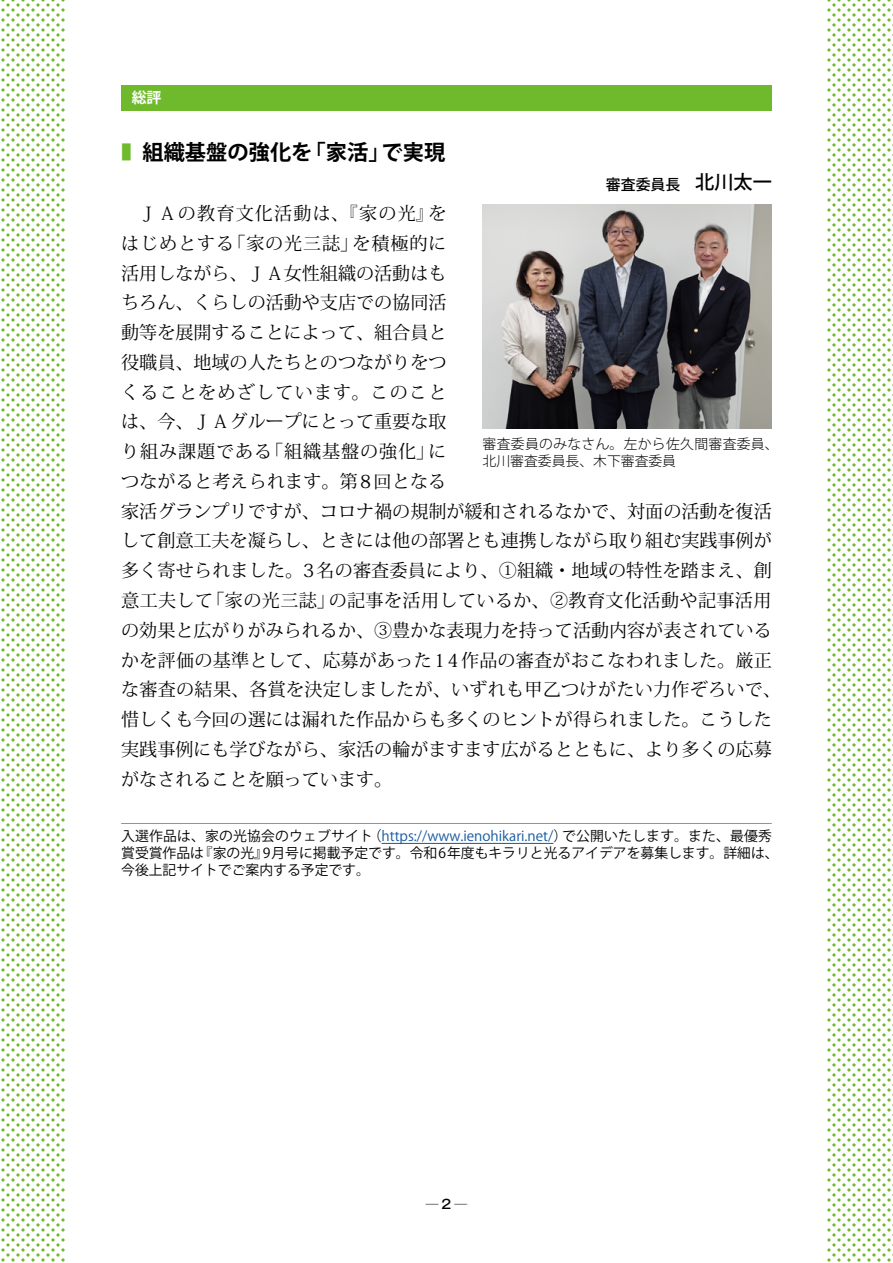
<style>
.page{position:relative;width:893px;height:1263px;background:#fff}
.page>*{position:absolute;margin:0;border:0;box-sizing:border-box;transform-origin:0 0}
.t1{font:700 21.3px "Koz Go Pro";color:#000}
.t2{font:18px/29.7px "Koz Min Pro";color:#000}
.t3{font:500 14.85px "Koz Go Pro";color:#000}
.t4{font:700 14.85px "Koz Go Pro";color:#fff}
.t5{font:13.8px/17px "Koz Go Pro";color:#000}
.t6{font:300 13.8px/17px "Koz Go Pro";letter-spacing:.025em;color:#000}
.t7{font:500 12.75px "Gothic MB101 Pro";color:#000}
.s1{color:#6fba2c}
.s2{font-size:19.2px}
.s3{color:#15599f}
</style>
<div class="page">
<svg style="left:1px;top:0;width:64px;height:1262px"></svg>
<svg style="left:827px;top:0;width:66px;height:1262px"></svg>
<div style="left:121px;top:85px;width:651px;height:26px;background:#6fba2c"></div>
<img style="left:483px;top:204px;width:289px;height:224px">
<hr style="left:121px;top:823px;width:651px;height:1px;background:#6fba2c">
<hr style="left:382px;top:843px;width:171px;height:1px;background:#15599f">
<p class="t4" style="left:132px;top:88px;width:31px">総評</p>
<p class="t1" style="left:121px;top:139px;width:326px"><span class="s1">■</span> 組織基盤の強化を「家活」で実現</p>
<p class="t3" style="left:606px;top:175px;width:167px">審査委員長　<span class="s2">北川太一</span></p>
<p class="t2" style="left:121px;top:198px;width:661px;text-indent:18px">ＪＡの教育文化活動は、『家の光』を<br>はじめとする「家の光三誌」を積極的に<br>活用しながら、ＪＡ女性組織の活動はも<br>ちろん、くらしの活動や支店での協同活<br>動等を展開することによって、組合員と<br>役職員、地域の人たちとのつながりをつ<br>くることをめざしています。このこと<br>は、今、ＪＡグループにとって重要な取<br>り組み課題である「組織基盤の強化」に<br>つながると考えられます。第 8回となる<br>家活グランプリですが、コロナ禍の規制が緩和されるなかで、対面の活動を復活して創意工夫を凝らし、ときには他の部署とも連携しながら取り組む実践事例が多く寄せられました。3名の審査委員により、①組織・地域の特性を踏まえ、創意工夫して「家の光三誌」の記事を活用しているか、②教育文化活動や記事活用の効果と広がりがみられるか、③豊かな表現力を持って活動内容が表されているかを評価の基準として、応募があった 1 4作品の審査がおこなわれました。厳正な審査の結果、各賞を決定しましたが、いずれも甲乙つけがたい力作ぞろいで、惜しくも今回の選には漏れた作品からも多くのヒントが得られました。こうした実践事例にも学びながら、家活の輪がますます広がるとともに、より多くの応募がなされることを願っています。</p>
<p class="t6" style="left:483px;top:436px;width:297px">審査委員のみなさん。左から佐久間審査委員、北川審査委員長、木下審査委員</p>
<p class="t5" style="left:121px;top:828px;width:659px">入選作品は、家の光協会のウェブサイト（<span class="s3">https://www.ienohikari.net/</span>）で公開いたします。また、最優秀賞受賞作品は『家の光』9月号に掲載予定です。令和6年度もキラリと光るアイデアを募集します。詳細は、今後上記サイトでご案内する予定です。</p>
<p class="t7" style="left:426px;top:1194px;width:43px">─2─</p>
</div>
